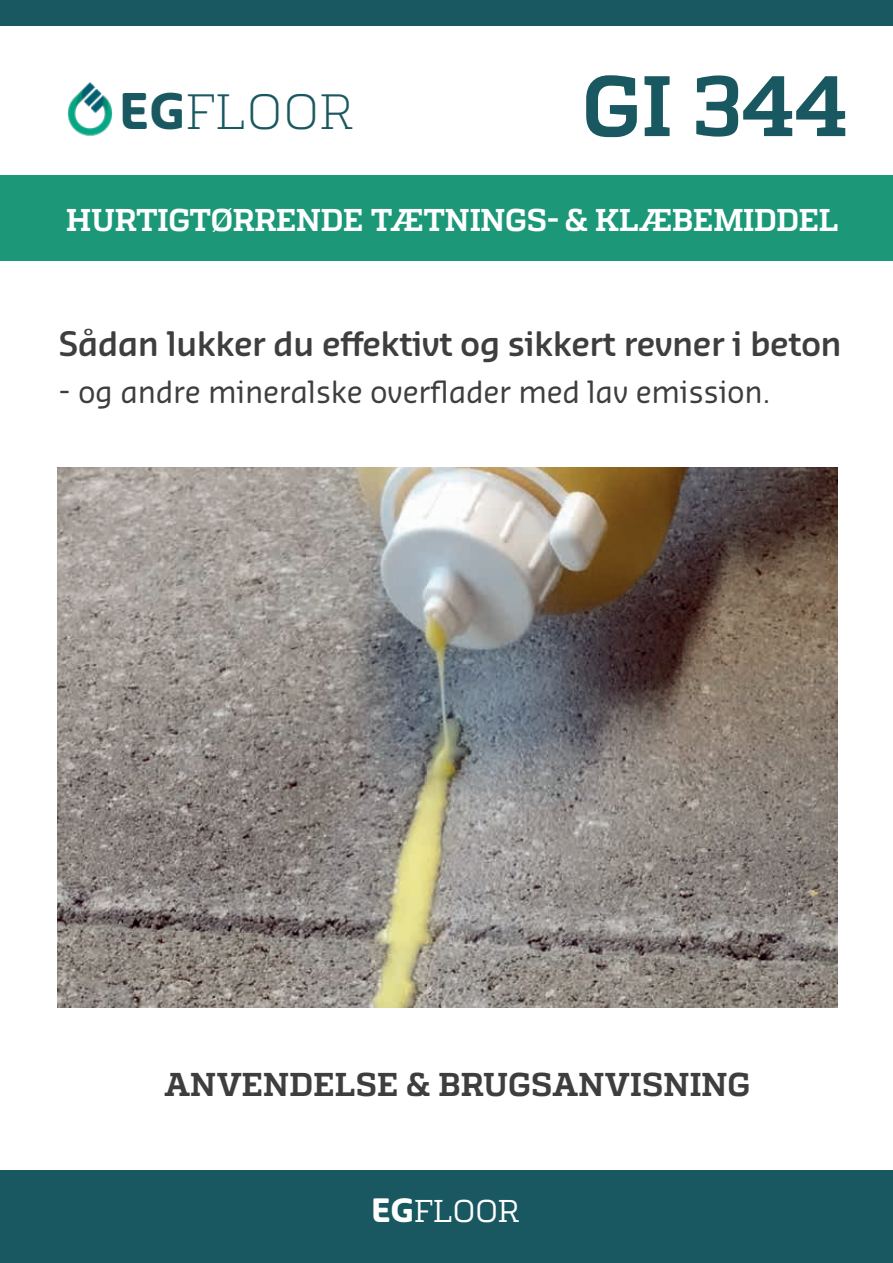
<style>
.page{position:relative;width:893px;height:1263px;background:#fff}
.page>*{position:absolute;margin:0;border:0;box-sizing:border-box;transform-origin:0 0}
.t1{font:700 85.5px "Quadon";color:#195860}
.t2{font:300 49.5px "Quadon";letter-spacing:.005em;color:#195860}
.t3{font:600 33px "Sansa Soft Pro";letter-spacing:-.02em;color:#3e3e3f}
.t4{font:700 33px "Quadon";color:#3e3e3f}
.t5{font:700 31.5px "Quadon";letter-spacing:-.01em;color:#fff}
.t6{font:31.5px "Quadon";letter-spacing:-.005em;color:#fff}
.t7{font:30px "Sansa Soft Pro";letter-spacing:-.01em;color:#3e3e3f}
.s1{font-family:"Sansa Soft Pro";font-weight:700;font-size:48px}
.s2{font-family:"Sansa Soft Pro";font-weight:700}
</style>
<div class="page">
<img style="left:57px;top:467px;width:781px;height:541px">
<img style="left:67px;top:82px;width:46px;height:54px">
<div style="left:0;top:0;width:893px;height:26px;background:#195860"></div>
<div style="left:0;top:175px;width:893px;height:85px;background:#1c9878"></div>
<div style="left:0;top:1170px;width:893px;height:93px;background:#195860"></div>
<h2 class="t2" style="left:119px;top:84px;width:236px"><span class="s1">EG</span>FLOOR</h2>
<h1 class="t1" style="left:582px;top:57px;width:268px">GI 344</h1>
<p class="t5" style="left:66px;top:202px;width:774px">HURTIGTØRRENDE TÆTNINGS- &amp; KLÆBEMIDDEL</p>
<p class="t3" style="left:58px;top:322px;width:785px">Sådan lukker du effektivt og sikkert revner i beton</p>
<p class="t7" style="left:58px;top:372px;width:714px">- og andre mineralske overflader med lav emission.</p>
<p class="t4" style="left:164px;top:1065px;width:588px">ANVENDELSE &amp; BRUGSANVISNING</p>
<p class="t6" style="left:371px;top:1193px;width:150px"><span class="s2">EG</span>FLOOR</p>
</div>
